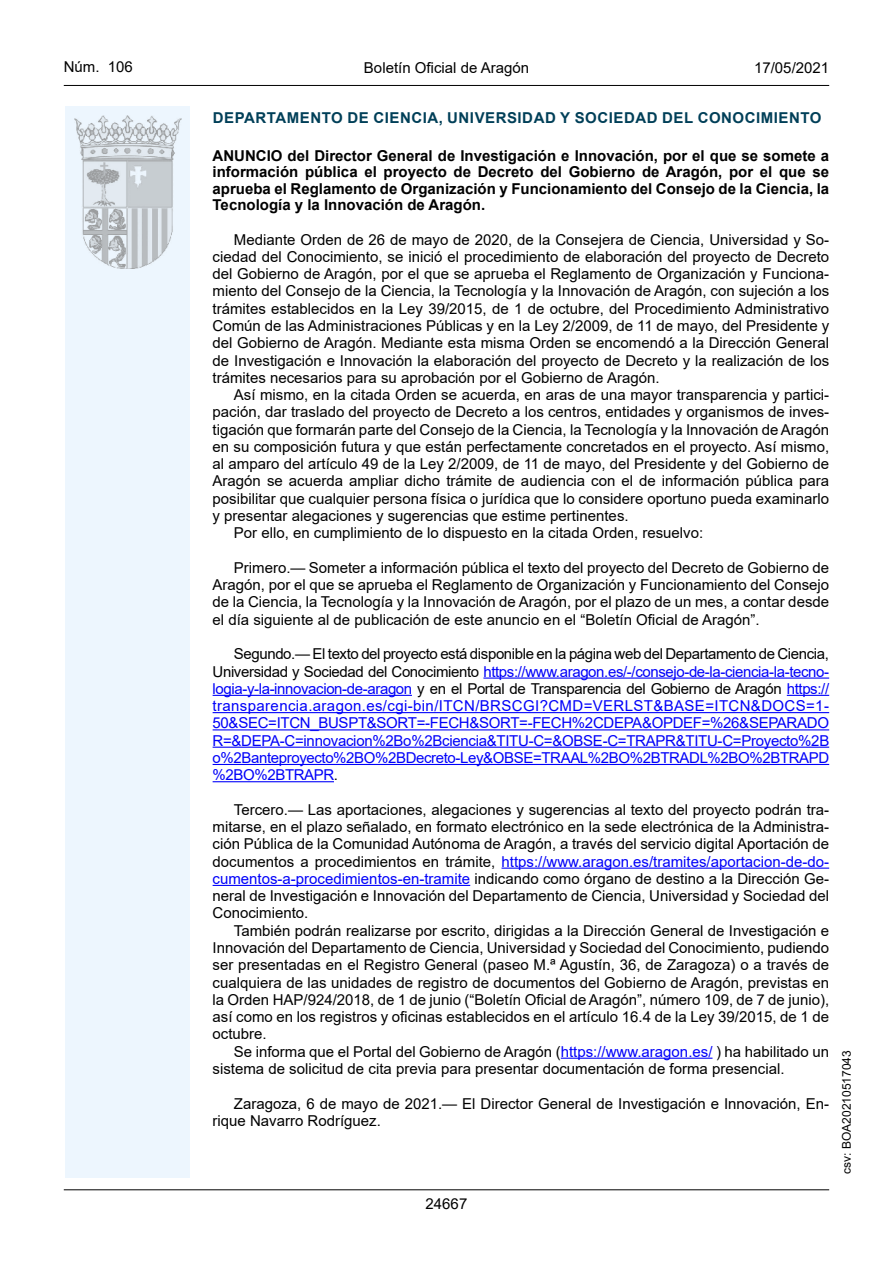
<style>
.page{position:relative;width:893px;height:1263px;background:#fff}
.page>*{position:absolute;margin:0;border:0;box-sizing:border-box;transform-origin:0 0}
.inicio_de_parrafo{font:15px/17.2px "Arial";color:#000;text-align:justify}
.inicio_de_parrafo-2{font:15px/17.2px "Arial";letter-spacing:-.025em;color:#0000fa;text-align:justify}
.Titulo_text{font:700 15px/16.5px "Arial";color:#000;text-align:justify}
.emisor_text{font:700 15px "Arial";letter-spacing:.035em;color:#003f58}
.estilo_head-c{font:15px "Arial";color:#000}
.estilo_head-d{font:15px "Arial MT2";color:#000}
.estilo_head-i{font:15px "Arial MT2";color:#000}
.numero_pagina{font:15px "Arial MT2";color:#000}
.estilo_head-i-2{font:12px "Arial MT2";color:#000}
.s1{color:#000}
.s2{font-family:"Arial MT2";color:#000}
.s3{color:#0000fa}
</style>
<div class="page">
<hr style="left:64px;top:1189px;width:765px;height:1px;background:#000">
<hr style="left:64px;top:85px;width:765px;height:1px;background:#000">
<div style="left:65px;top:106px;width:125px;height:1072px;background:#edf6fe"></div>
<img style="left:75px;top:115px;width:106px;height:153px">
<hr style="left:483px;top:677px;width:346px;height:2px;background:#0000fa">
<hr style="left:213px;top:695px;width:199px;height:1px;background:#0000fa">
<hr style="left:787px;top:695px;width:42px;height:1px;background:#0000fa">
<hr style="left:213px;top:712px;width:616px;height:1px;background:#0000fa">
<hr style="left:213px;top:729px;width:616px;height:1px;background:#0000fa">
<hr style="left:213px;top:747px;width:616px;height:1px;background:#0000fa">
<hr style="left:213px;top:764px;width:616px;height:1px;background:#0000fa">
<hr style="left:213px;top:781px;width:121px;height:1px;background:#0000fa">
<hr style="left:501px;top:867px;width:328px;height:2px;background:#0000fa">
<hr style="left:213px;top:885px;width:257px;height:1px;background:#0000fa">
<hr style="left:561px;top:1058px;width:151px;height:1px;background:#0000fa">
<p class="estilo_head-i" style="left:64px;top:57px;width:71px">Núm. 106</p>
<p class="estilo_head-c" style="left:364px;top:57px;width:167px">Boletín Oficial de Aragón</p>
<p class="estilo_head-d" style="left:754px;top:57px;width:77px">17/05/2021</p>
<h5 class="emisor_text" style="left:213px;top:107px;width:610px">DEPARTAMENTO DE CIENCIA, UNIVERSIDAD Y SOCIEDAD DEL CONOCIMIENTO</h5>
<p class="Titulo_text" style="left:213px;top:147px;width:618px">ANUNCIO del Director General de Investigación e Innovación, por el que se somete a información pública el proyecto de Decreto del Gobierno de Aragón, por el que se aprueba el Reglamento de Organización y Funcionamiento del Consejo de la Ciencia, la Tecnología y la Innovación de Aragón.</p>
<p class="inicio_de_parrafo" style="left:213px;top:231px;width:618px;text-indent:21px">Mediante Orden de 26 de mayo de 2020, de la Consejera de Ciencia, Universidad y So&shy;ciedad del Conocimiento, se inició el procedimiento de elaboración del proyecto de Decreto del Gobierno de Aragón, por el que se aprueba el Reglamento de Organización y Funciona&shy;miento del Consejo de la Ciencia, la Tecnología y la Innovación de Aragón, con sujeción a los trámites establecidos en la Ley 39/2015, de 1 de octubre, del Procedimiento Administrativo Común de las Administraciones Públicas y en la Ley 2/2009, de 11 de mayo, del Presidente y del Gobierno de Aragón. Mediante esta misma Orden se encomendó a la Dirección General de Investigación e Innovación la elaboración del proyecto de Decreto y la realización de los trámites necesarios para su aprobación por el Gobierno de Aragón.</p>
<p class="inicio_de_parrafo" style="left:213px;top:386px;width:618px;text-indent:21px">Así mismo, en la citada Orden se acuerda, en aras de una mayor transparencia y partici&shy;pación, dar traslado del proyecto de Decreto a los centros, entidades y organismos de inves&shy;tigación que formarán parte del Consejo de la Ciencia, la Tecnología y la Innovación de Aragón en su composición futura y que están perfectamente concretados en el proyecto. Así mismo, al amparo del artículo 49 de la Ley 2/2009, de 11 de mayo, del Presidente y del Gobierno de Aragón se acuerda ampliar dicho trámite de audiencia con el de información pública para posibilitar que cualquier persona física o jurídica que lo considere oportuno pueda examinarlo y presentar alegaciones y sugerencias que estime pertinentes.</p>
<p class="inicio_de_parrafo" style="left:234px;top:524px;width:471px">Por ello, en cumplimiento de lo dispuesto en la citada Orden, resuelvo:</p>
<p class="inicio_de_parrafo" style="left:213px;top:559px;width:618px;text-indent:21px">Primero.— Someter a información pública el texto del proyecto del Decreto de Gobierno de Aragón, por el que se aprueba el Reglamento de Organización y Funcionamiento del Consejo de la Ciencia, la Tecnología y la Innovación de Aragón, por el plazo de un mes, a contar desde el día siguiente al de publicación de este anuncio en el “Boletín Oficial de Aragón”.</p>
<p class="inicio_de_parrafo-2" style="left:213px;top:645px;width:618px;text-indent:21px"><span class="s1">Segundo.— El texto del proyecto está disponible en la página web del Departamento de Ciencia, Universidad y Sociedad del Conocimiento</span> https://www.aragon.es/-/consejo-de-la-ciencia-la-tecno&shy;logia-y-la-innovacion-de-aragon <span class="s1">y en el Portal de Transparencia del Gobierno de Aragón</span> https:// transparencia.aragon.es/cgi-bin/ITCN/BRSCGI?CMD=VERLST&amp;BASE=ITCN&amp;DOCS=1- 50&amp;SEC=ITCN_BUSPT&amp;SORT=-FECH&amp;SORT=-FECH%2CDEPA&amp;OPDEF=%26&amp;SEPARADO R=&amp;DEPA-C=innovacion%2Bo%2Bciencia&amp;TITU-C=&amp;OBSE-C=TRAPR&amp;TITU-C=Proyecto%2B o%2Banteproyecto%2BO%2BDecreto-Ley&amp;OBSE=TRAAL%2BO%2BTRADL%2BO%2BTRAPD %2BO%2BTRAPR<span class="s2">.</span></p>
<p class="inicio_de_parrafo" style="left:213px;top:801px;width:618px;text-indent:21px">Tercero.— Las aportaciones, alegaciones y sugerencias al texto del proyecto podrán tra&shy;mitarse, en el plazo señalado, en formato electrónico en la sede electrónica de la Administra&shy;ción Pública de la Comunidad Autónoma de Aragón, a través del servicio digital Aportación de documentos a procedimientos en trámite, <span class="s3">https://www.aragon.es/tramites/aportacion-de-do&shy;cumentos-a-procedimientos-en-tramite</span> indicando como órgano de destino a la Dirección Ge&shy;neral de Investigación e Innovación del Departamento de Ciencia, Universidad y Sociedad del Conocimiento.</p>
<p class="inicio_de_parrafo" style="left:213px;top:922px;width:618px;text-indent:21px">También podrán realizarse por escrito, dirigidas a la Dirección General de Investigación e Innovación del Departamento de Ciencia, Universidad y Sociedad del Conocimiento, pudiendo ser presentadas en el Registro General (paseo M.ª Agustín, 36, de Zaragoza) o a través de cualquiera de las unidades de registro de documentos del Gobierno de Aragón, previstas en la Orden HAP/924/2018, de 1 de junio (“Boletín Oficial de Aragón”, número 109, de 7 de junio), así como en los registros y oficinas establecidos en el artículo 16.4 de la Ley 39/2015, de 1 de octubre.</p>
<p class="inicio_de_parrafo" style="left:213px;top:1043px;width:618px;text-indent:21px">Se informa que el Portal del Gobierno de Aragón (<span class="s3">https://www.aragon.es/</span> ) ha habilitado un sistema de solicitud de cita previa para presentar documentación de forma presencial.</p>
<p class="inicio_de_parrafo" style="left:213px;top:1094px;width:618px;text-indent:21px">Zaragoza, 6 de mayo de 2021.— El Director General de Investigación e Innovación, En&shy;rique Navarro Rodríguez.</p>
<p class="numero_pagina" style="left:426px;top:1193px;width:43px">24667</p>
<p class="estilo_head-i-2" style="left:838px;top:1174px;width:125px;rotate:-90deg">csv: BOA20210517043</p>
</div>
